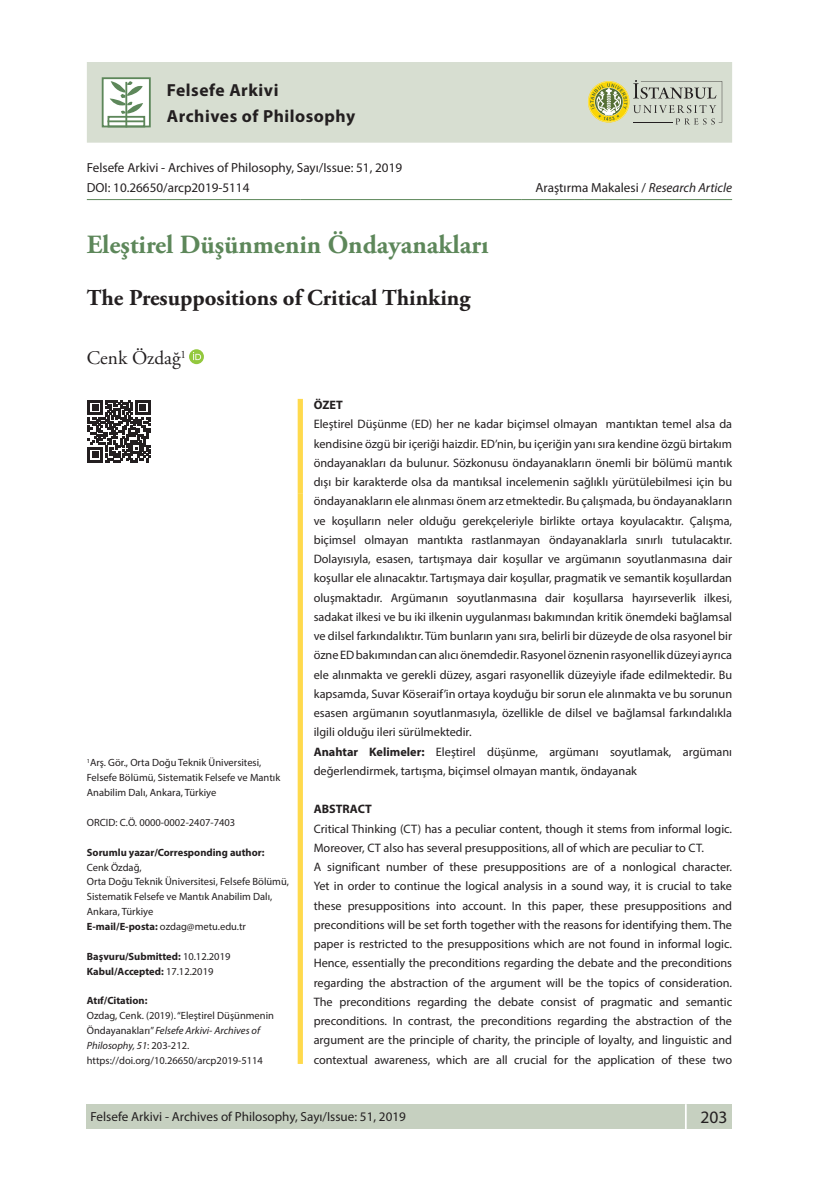
<style>
.page{position:relative;width:819px;height:1191px;background:#fff}
.page>*{position:absolute;margin:0;border:0;box-sizing:border-box;transform-origin:0 0}
.t1{font:700 26.25px "Adobe Garamond Pro";color:#5d875a}
.t2{font:700 22.75px "Adobe Garamond Pro";color:#231f20}
.t3{font:19.25px "Adobe Garamond Pro";color:#231f20}
.t4{font:700 17.5px/26.2px "Myriad Pro";letter-spacing:.03em;color:#231f20}
.t5{font:17.5px "Myriad Pro";color:#231f20}
.t6{font:13.12px/19.8px "Myriad Pro";color:#231f20}
.t7{font:12.25px/19.2px "Myriad Pro";color:#231f20}
.t8{font:700 12.25px "Myriad Pro";color:#231f20}
.t9{font:10.5px/14.9px "Myriad Pro";color:#231f20}
.t10{font:700 10.5px/14.9px "Myriad Pro";color:#231f20}
.s1{font-style:italic}
.s2{font-weight:700}
.s3{font-weight:400}
</style>
<div class="page">
<div style="left:87px;top:1104px;width:645px;height:25px;background:#c6d0c0"></div>
<svg style="left:685px;top:1104px;width:1px;height:25px"></svg>
<div style="left:87px;top:62px;width:645px;height:81px;background:#d7ded1"></div>
<div style="left:297px;top:399px;width:6px;height:94px;background:#ffda4d"></div>
<div style="left:297px;top:493px;width:6px;height:571px;background:#ffda4d"></div>
<hr style="left:87px;top:199px;width:80px;height:1px;background:#5d875a">
<hr style="left:167px;top:199px;width:133px;height:1px;background:#5d875a">
<hr style="left:300px;top:199px;width:221px;height:1px;background:#5d875a">
<hr style="left:521px;top:199px;width:63px;height:1px;background:#5d875a">
<hr style="left:584px;top:199px;width:148px;height:1px;background:#5d875a">
<div style="left:102px;top:77px;width:49px;height:50px;background:#fff;border:2px solid #5d875a"></div>
<div style="left:107px;top:116px;width:38px;height:11px;border:2px solid #5d875a"></div>
<hr style="left:107px;top:120px;width:37px;height:2px;background:#5d875a">
<svg style="left:110px;top:81px;width:33px;height:33px"></svg>
<hr style="left:125px;top:82px;width:2px;height:45px;background:#5d875a">
<svg style="left:588px;top:80px;width:134px;height:45px;background:#c2c5a4"></svg>
<svg style="left:189px;top:349px;width:15px;height:15px"></svg>
<svg style="left:193px;top:352px;width:8px;height:8px"></svg>
<svg style="left:88px;top:400px;width:62px;height:62px"></svg>
<h3 class="t4" style="left:167px;top:76px;width:190px">Felsefe Arkivi<br>Archives of Philosophy</h3>
<p class="t6" style="left:87px;top:158px;width:317px">Felsefe Arkivi - Archives of Philosophy, Sayı/Issue: 51, 2019<br>DOI: 10.26650/arcp2019-5114</p>
<h1 class="t1" style="left:87px;top:230px;width:403px">Eleştirel Düşünmenin Öndayanakları</h1>
<h2 class="t2" style="left:87px;top:284px;width:385px">The Presuppositions of Critical Thinking</h2>
<h3 class="t3" style="left:87px;top:346px;width:101px">Cenk Özdağ<sup>1</sup></h3>
<p class="t6" style="left:535px;top:178px;width:198px">Araştırma Makalesi / <span class="s1">Research Article</span></p>
<p class="t9" style="left:87px;top:755px;width:195px"><sup>1</sup>Arş. Gör., Orta Doğu Teknik Üniversitesi,<br>Felsefe Bölümü, Sistematik Felsefe ve Mantık<br>Anabilim Dalı, Ankara, Türkiye</p>
<p class="t9" style="left:87px;top:814px;width:150px">ORCID: C.Ö. 0000-0002-2407-7403</p>
<p class="t10" style="left:87px;top:844px;width:179px">Sorumlu yazar/Corresponding author:</p>
<p class="t9" style="left:87px;top:859px;width:203px">Cenk Özdağ,<br>Orta Doğu Teknik Üniversitesi, Felsefe Bölümü,<br>Sistematik Felsefe ve Mantık Anabilim Dalı,<br>Ankara, Türkiye<br><span class="s2">E-mail/E-posta:</span> ozdag@metu.edu.tr</p>
<p class="t10" style="left:87px;top:948px;width:145px">Başvuru/Submitted: <span class="s3">10.12.2019<br></span>Kabul/Accepted: <span class="s3">17.12.2019</span></p>
<p class="t10" style="left:87px;top:993px;width:62px">Atıf/Citation:</p>
<p class="t9" style="left:87px;top:1008px;width:189px">Ozdag, Cenk. (2019). “Eleştirel Düşünmenin Öndayanakları” <span class="s1">Felsefe Arkivi- Archives of Philosophy, 51</span>: 203-212. https://doi.org/10.26650/arcp2019-5114</p>
<p class="t8" style="left:314px;top:397px;width:31px">ÖZET</p>
<p class="t7" style="left:314px;top:414px;width:420px">Eleştirel Düşünme (ED) her ne kadar biçimsel olmayan mantıktan temel alsa da kendisine özgü bir içeriği haizdir. ED’nin, bu içeriğin yanı sıra kendine özgü birtakım öndayanakları da bulunur. Sözkonusu öndayanakların önemli bir bölümü mantık dışı bir karakterde olsa da mantıksal incelemenin sağlıklı yürütülebilmesi için bu öndayanakların ele alınması önem arz etmektedir. Bu çalışmada, bu öndayanakların ve koşulların neler olduğu gerekçeleriyle birlikte ortaya koyulacaktır. Çalışma, biçimsel olmayan mantıkta rastlanmayan öndayanaklarla sınırlı tutulacaktır.<br>Dolayısıyla, esasen, tartışmaya dair koşullar ve argümanın soyutlanmasına dair koşullar ele alınacaktır. Tartışmaya dair koşullar, pragmatik ve semantik koşullardan oluşmaktadır. Argümanın soyutlanmasına dair koşullarsa hayırseverlik ilkesi, sadakat ilkesi ve bu iki ilkenin uygulanması bakımından kritik önemdeki bağlamsal ve dilsel farkındalıktır. Tüm bunların yanı sıra, belirli bir düzeyde de olsa rasyonel bir özne ED bakımından can alıcı önemdedir. Rasyonel öznenin rasyonellik düzeyi ayrıca ele alınmakta ve gerekli düzey, asgari rasyonellik düzeyiyle ifade edilmektedir. Bu kapsamda, Suvar Köseraif’in ortaya koyduğu bir sorun ele alınmakta ve bu sorunun esasen argümanın soyutlanmasıyla, özellikle de dilsel ve bağlamsal farkındalıkla ilgili olduğu ileri sürülmektedir.<br><span class="s2">Anahtar Kelimeler:</span> Eleştirel düşünme, argümanı soyutlamak, argümanı değerlendirmek, tartışma, biçimsel olmayan mantık, öndayanak</p>
<p class="t8" style="left:314px;top:801px;width:60px">ABSTRACT</p>
<p class="t7" style="left:314px;top:818px;width:420px">Critical Thinking (CT) has a peculiar content, though it stems from informal logic.<br>Moreover, CT also has several presuppositions, all of which are peculiar to CT.<br>A significant number of these presuppositions are of a nonlogical character.<br>Yet in order to continue the logical analysis in a sound way, it is crucial to take these presuppositions into account. In this paper, these presuppositions and preconditions will be set forth together with the reasons for identifying them. The paper is restricted to the presuppositions which are not found in informal logic.<br>Hence, essentially the preconditions regarding the debate and the preconditions regarding the abstraction of the argument will be the topics of consideration.<br>The preconditions regarding the debate consist of pragmatic and semantic preconditions. In contrast, the preconditions regarding the abstraction of the argument are the principle of charity, the principle of loyalty, and linguistic and contextual awareness, which are all crucial for the application of these two</p>
<p class="t6" style="left:91px;top:1107px;width:317px">Felsefe Arkivi - Archives of Philosophy, Sayı/Issue: 51, 2019</p>
<h3 class="t5" style="left:700px;top:1106px;width:28px">203</h3>
</div>
